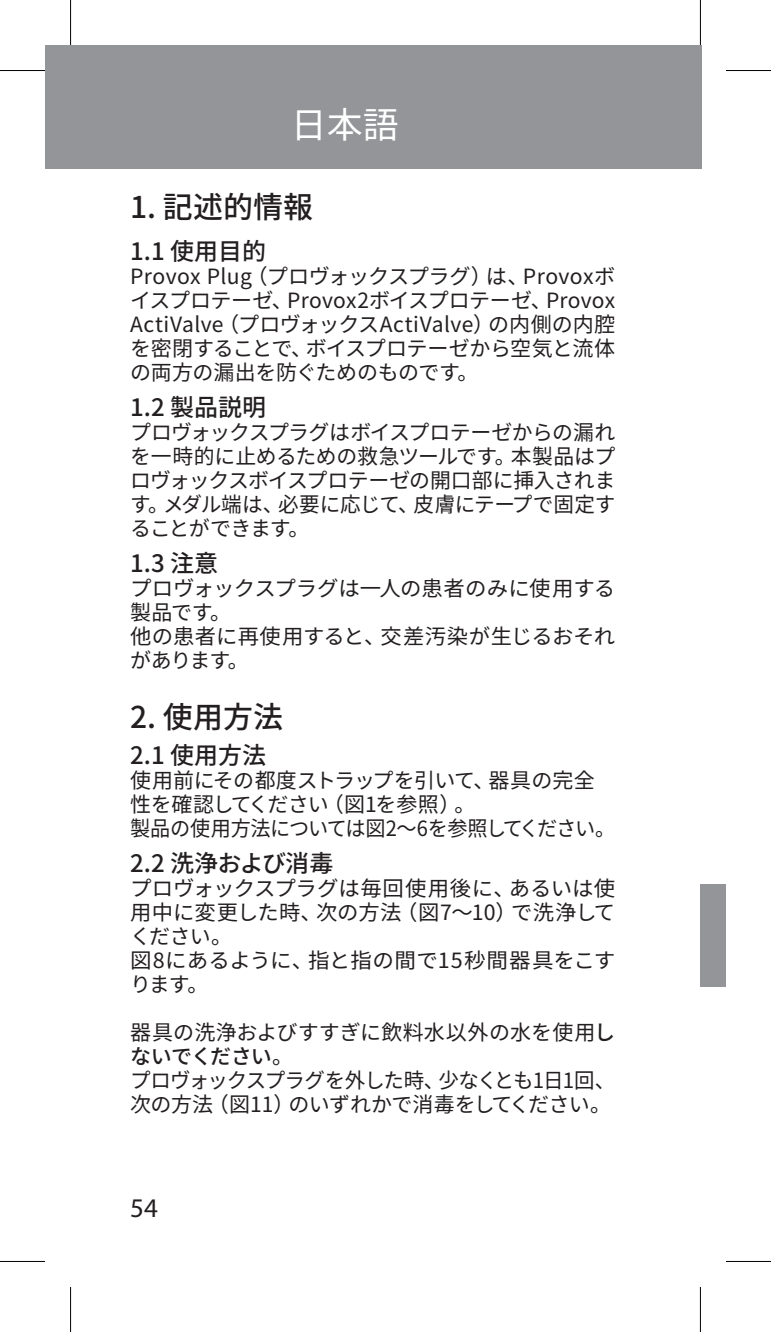
<style>
.page{position:relative;width:771px;height:1332px;background:#fff}
.page>*{position:absolute;margin:0;border:0;box-sizing:border-box;transform-origin:0 0}
.t1{font:36px "Noto Sans CJ Kjp";color:#fff}
.t2{font:500 30px "Noto Sans CJ Kjp";color:#231f20}
.t3{font:27px "Myriad Pro";color:#231f20}
.t4{font:500 24px "Noto Sans CJ Kjp";color:#231f20}
.t5{font:500 24px "Noto Sans CJ Kjp";letter-spacing:-.03em;color:#231f20}
.t6{font:21px/24px "Noto Sans CJ Kjp";letter-spacing:-.015em;color:#231f20}
.s1{font-weight:500}
</style>
<div class="page">
<div style="left:45px;top:45px;width:656px;height:123px;background:#939598"></div>
<div style="left:700px;top:883px;width:25px;height:103px;background:#939598"></div>
<svg style="left:700px;top:0;width:1px;height:45px"></svg>
<svg style="left:700px;top:1287px;width:1px;height:45px"></svg>
<hr style="left:0;top:70px;width:45px;height:1px;background:#000">
<hr style="left:725px;top:70px;width:45px;height:1px;background:#000">
<hr style="left:0;top:1261px;width:45px;height:1px;background:#000">
<hr style="left:725px;top:1261px;width:45px;height:1px;background:#000">
<hr style="left:70px;top:0;width:1px;height:45px;background:#000">
<hr style="left:70px;top:1287px;width:1px;height:45px;background:#000">
<hr style="left:699px;top:0;width:1px;height:45px;background:#000">
<hr style="left:699px;top:1287px;width:1px;height:45px;background:#000">
<h1 class="t1" style="left:290px;top:105px;width:109px">日本語</h1>
<h2 class="t2" style="left:130px;top:190px;width:184px">1. 記述的情報</h2>
<p class="t4" style="left:130px;top:237px;width:137px">1.1 使用目的</p>
<p class="t6" style="left:130px;top:264px;width:486px;text-align:justify">Provox Plug（プロヴォックスプラグ）は、Provoxボイスプロテーゼ、Provox2ボイスプロテーゼ、Provox ActiValve（プロヴォックスActiValve）の内側の内腔を密閉することで、ボイスプロテーゼから空気と流体の両方の漏出を防ぐためのものです。</p>
<p class="t4" style="left:130px;top:393px;width:137px">1.2 製品説明</p>
<p class="t6" style="left:130px;top:420px;width:486px;text-align:justify">プロヴォックスプラグはボイスプロテーゼからの漏れを一時的に止めるための救急ツールです。本製品はプロヴォックスボイスプロテーゼの開口部に挿入されます。メダル端は、必要に応じて、皮膚にテープで固定することができます。</p>
<p class="t4" style="left:130px;top:549px;width:89px">1.3 注意</p>
<p class="t6" style="left:130px;top:576px;width:486px">プロヴォックスプラグは一人の患者のみに使用する製品です。<br>他の患者に再使用すると、交差汚染が生じるおそれがあります。</p>
<h2 class="t2" style="left:130px;top:700px;width:154px">2. 使用方法</h2>
<p class="t4" style="left:130px;top:741px;width:137px">2.1 使用方法</p>
<p class="t6" style="left:130px;top:768px;width:486px">使用前にその都度ストラップを引いて、器具の完全性を確認してください（図1を参照）。<br>製品の使用方法については図2～6を参照してください。</p>
<p class="t5" style="left:130px;top:849px;width:205px">2.2 洗浄および消毒</p>
<p class="t6" style="left:130px;top:876px;width:486px">プロヴォックスプラグは毎回使用後に、あるいは使用中に変更した時、次の方法（図7～10）で洗浄してください。<br>図8にあるように、指と指の間で15秒間器具をこすります。</p>
<p class="t6" style="left:130px;top:1020px;width:486px">器具の洗浄およびすすぎに飲料水以外の水を使用<span class="s1">しないでください</span>。<br>プロヴォックスプラグを外した時、少なくとも1日1回、次の方法（図11）のいずれかで消毒をしてください。</p>
<p class="t3" style="left:130px;top:1191px;width:29px">54</p>
</div>
